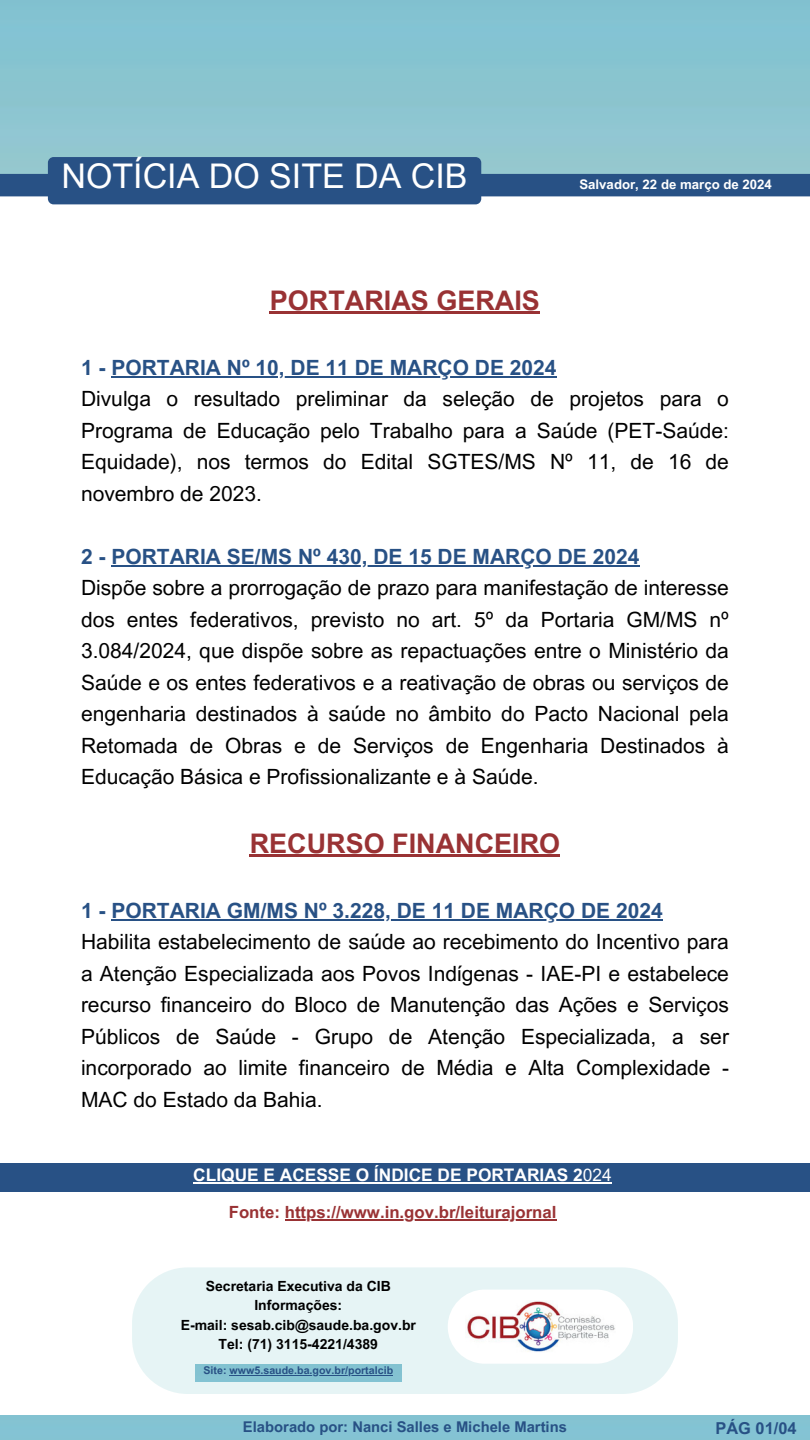
<style>
.page{position:relative;width:810px;height:1440px;background:#fff}
.page>*{position:absolute;margin:0;border:0;box-sizing:border-box;transform-origin:0 0}
.t1{font:34px "Arial MT Pro";color:#fff}
.t2{font:700 27px "Arial MT Pro";color:#993234}
.t3{font:21px/31.5px "Arial MT Pro";color:#000;text-align:justify}
.t4{font:700 21px "Arial MT Pro";color:#285185}
.t5{font:700 17.3px "Arial MT Pro";color:#fff}
.t6{font:700 16.8px "Arial MT Pro";color:#993234}
.t7{font:700 16.4px "Arial MT Pro";color:#285185}
.t8{font:700 14.8px "Arial MT Pro";color:#285185}
.t9{font:700 14px "Arial MT Pro";color:#000}
.t10{font:700 13.2px "Arial MT Pro";color:#fff}
.t11{font:700 10.7px "Arial MT Pro";color:#285185}
.s1{font-weight:400}
</style>
<div class="page">
<hr style="left:270px;top:312px;width:270px;height:2px;background:#993234">
<hr style="left:111px;top:376px;width:446px;height:2px;background:#285185">
<hr style="left:111px;top:565px;width:528px;height:2px;background:#285185">
<div style="left:0;top:174px;width:810px;height:22px;background:#285185"></div>
<div style="left:132px;top:1267px;width:546px;height:127px;background:#e6f4f5"></div>
<div style="left:196px;top:1364px;width:206px;height:18px;background:#83c2d1"></div>
<div style="left:448px;top:1290px;width:185px;height:74px;background:#fff;border-radius:37px"></div>
<img style="left:467px;top:1301px;width:148px;height:51px">
<div style="left:48px;top:157px;width:433px;height:47px;background:#285185"></div>
<hr style="left:230px;top:1375px;width:163px;height:1px;background:#285185">
<hr style="left:250px;top:855px;width:310px;height:2px;background:#993234">
<hr style="left:111px;top:919px;width:552px;height:2px;background:#285185">
<div style="left:0;top:1163px;width:810px;height:28px;background:#285185"></div>
<hr style="left:285px;top:1220px;width:272px;height:1px;background:#993234">
<hr style="left:193px;top:1182px;width:390px;height:2px;background:#fff">
<hr style="left:583px;top:1182px;width:29px;height:2px;background:#fff">
<p class="t1" style="left:62px;top:163px;width:408px">NOTÍCIA DO SITE DA CIB</p>
<h1 class="t2" style="left:270px;top:290px;width:272px">PORTARIAS GERAIS</h1>
<p class="t10" style="left:579px;top:179px;width:194px">Salvador, 22 de março de 2024</p>
<p class="t4" style="left:81px;top:359px;width:477px">1 - PORTARIA Nº 10, DE 11 DE MARÇO DE 2024</p>
<h2 class="t3" style="left:81px;top:386px;width:649px">Divulga o resultado preliminar da seleção de projetos para o Programa de Educação pelo Trabalho para a Saúde (PET-Saúde:<br>Equidade), nos termos do Edital SGTES/MS Nº 11, de 16 de novembro de 2023.</h2>
<h2 class="t4" style="left:81px;top:548px;width:560px">2 - PORTARIA SE/MS Nº 430, DE 15 DE MARÇO DE 2024</h2>
<h3 class="t3" style="left:81px;top:575px;width:649px">Dispõe sobre a prorrogação de prazo para manifestação de interesse dos entes federativos, previsto no art. 5º da Portaria GM/MS nº 3.084/2024, que dispõe sobre as repactuações entre o Ministério da Saúde e os entes federativos e a reativação de obras ou serviços de engenharia destinados à saúde no âmbito do Pacto Nacional pela Retomada de Obras e de Serviços de Engenharia Destinados à Educação Básica e Profissionalizante e à Saúde.</h3>
<p class="t2" style="left:250px;top:833px;width:312px">RECURSO FINANCEIRO</p>
<h4 class="t4" style="left:81px;top:902px;width:583px">1 - PORTARIA GM/MS Nº 3.228, DE 11 DE MARÇO DE 2024</h4>
<p class="t3" style="left:81px;top:929px;width:649px">Habilita estabelecimento de saúde ao recebimento do Incentivo para a Atenção Especializada aos Povos Indígenas - IAE-PI e estabelece recurso financeiro do Bloco de Manutenção das Ações e Serviços Públicos de Saúde - Grupo de Atenção Especializada, a ser incorporado ao limite financeiro de Média e Alta Complexidade - MAC do Estado da Bahia.</p>
<p class="t5" style="left:193px;top:1168px;width:420px">CLIQUE E ACESSE O ÍNDICE DE PORTARIAS 2<span class="s1">024</span></p>
<p class="t6" style="left:229px;top:1206px;width:329px">Fonte: https://www.in.gov.br/leiturajornal</p>
<h2 class="t9" style="left:206px;top:1281px;width:187px">Secretaria Executiva da CIB</h2>
<h3 class="t9" style="left:254px;top:1300px;width:89px">Informações:</h3>
<h5 class="t9" style="left:181px;top:1320px;width:237px">E-mail: sesab.cib@saude.ba.gov.br</h5>
<h6 class="t9" style="left:219px;top:1339px;width:161px">Tel: (71) 3115-4221/4389</h6>
<p class="t11" style="left:204px;top:1367px;width:191px">Site: www5.saude.ba.gov.br/portalcib</p>
<p class="t8" style="left:243px;top:1421px;width:326px">Elaborado por: Nanci Salles e Michele Martins</p>
<p class="t7" style="left:715px;top:1422px;width:83px">PÁG 01/04</p>
</div>
